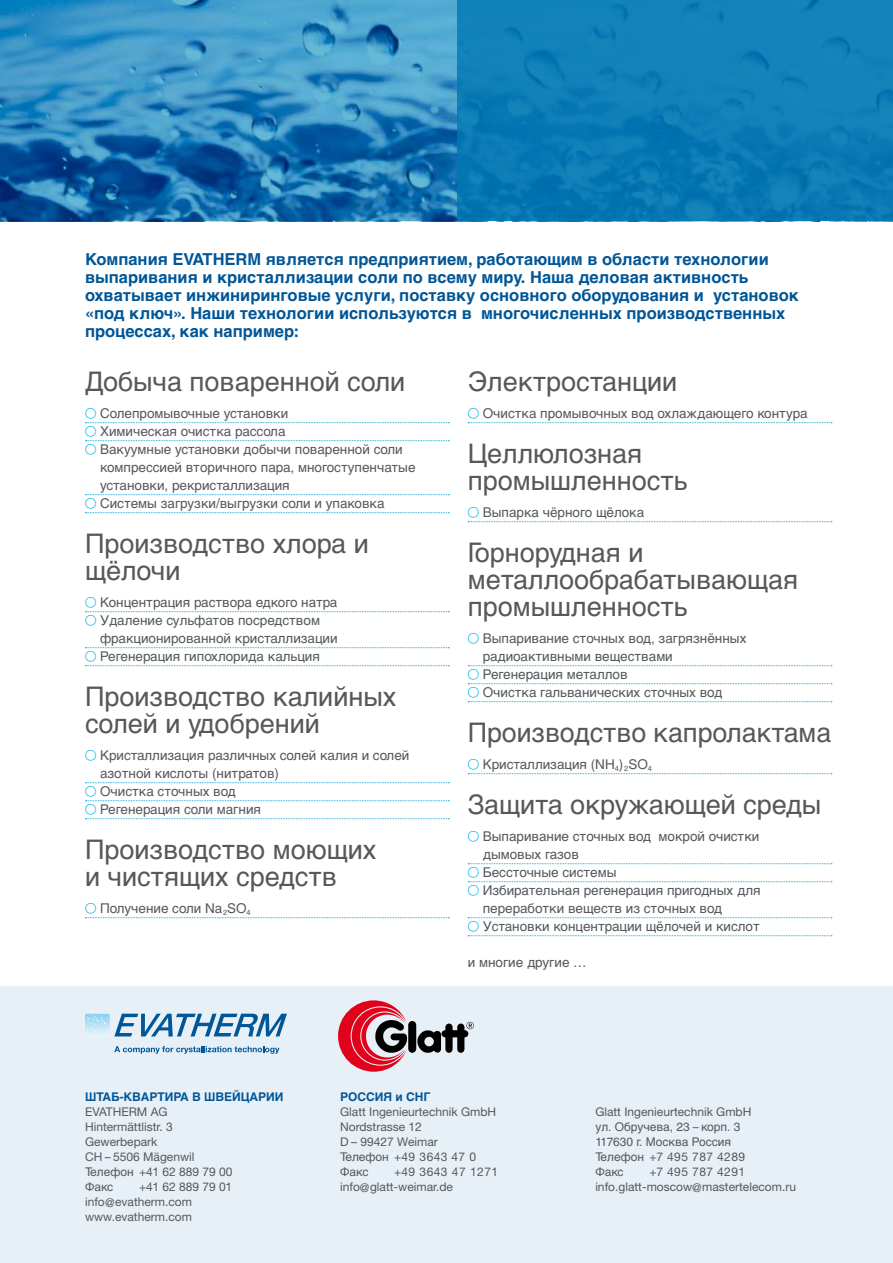
<style>
.page{position:relative;width:893px;height:1263px;background:#fff}
.page>*{position:absolute;margin:0;border:0;box-sizing:border-box;transform-origin:0 0}
.t1{font:27px/27px "Helvetica Cyr Upright";color:#57585a}
.t2{font:700 16.5px/18px "Helvetica Cyr";color:#005697}
.t3{font:13.5px/18px "Helvetica Cyr Upright";color:#57585a}
.t4{font:12px/15px "Helvetica Neue";color:#57585a}
.t5{font:12px/15px "Helvetica Cyr Upright";color:#57585a}
.t6{font:700 12px "Helvetica Cyr";color:#005697}
.t7{font:12px "Helvetica Neue";letter-spacing:.04em;color:#57585a}
.s1{font-family:"European Pi One";color:#00b0e6}
.s2{font-family:"Helvetica Cyr Upright"}
</style>
<div class="page">
<svg style="left:0;top:0;width:457px;height:221px;background:#2e85bb"></svg>
<div style="left:457px;top:0;width:436px;height:221px;background:linear-gradient(to right,#0a7bb5,#0f7fb7)"></div>
<div style="left:0;top:986px;width:893px;height:277px;background:#e7f0f7"></div>
<svg style="left:417px;top:1022px;width:57px;height:31px"></svg>
<svg style="left:338px;top:1000px;width:70px;height:72px"></svg>
<div style="left:408px;top:1021px;width:8px;height:32px;background:#000;border-radius:4px"></div>
<svg style="left:85px;top:1013px;width:202px;height:24px"></svg>
<svg style="left:114px;top:1046px;width:165px;height:8px"></svg>
<svg style="left:85px;top:422px;width:364px;height:1px"></svg>
<svg style="left:85px;top:440px;width:364px;height:1px"></svg>
<svg style="left:85px;top:494px;width:364px;height:1px"></svg>
<svg style="left:85px;top:512px;width:364px;height:1px"></svg>
<svg style="left:85px;top:611px;width:364px;height:1px"></svg>
<svg style="left:85px;top:647px;width:364px;height:1px"></svg>
<svg style="left:85px;top:665px;width:364px;height:1px"></svg>
<svg style="left:85px;top:782px;width:364px;height:1px"></svg>
<svg style="left:85px;top:800px;width:364px;height:1px"></svg>
<svg style="left:85px;top:818px;width:364px;height:1px"></svg>
<svg style="left:85px;top:917px;width:364px;height:1px"></svg>
<svg style="left:468px;top:422px;width:364px;height:1px"></svg>
<svg style="left:468px;top:521px;width:364px;height:1px"></svg>
<svg style="left:468px;top:665px;width:364px;height:1px"></svg>
<svg style="left:468px;top:683px;width:364px;height:1px"></svg>
<svg style="left:468px;top:701px;width:364px;height:1px"></svg>
<svg style="left:468px;top:773px;width:364px;height:1px"></svg>
<svg style="left:468px;top:863px;width:364px;height:1px"></svg>
<svg style="left:468px;top:881px;width:364px;height:1px"></svg>
<svg style="left:468px;top:917px;width:364px;height:1px"></svg>
<svg style="left:468px;top:935px;width:364px;height:1px"></svg>
<p class="t2" style="left:85px;top:250px;width:715px">Компания EVATHERM является предприятием, работающим в области технологии выпаривания и кристаллизации соли по всему миру. Наша деловая активность охватывает инжиниринговые услуги, поставку основного оборудования и установок «под ключ». Наши технологии используются в многочисленных производственных процессах, как например:</p>
<h1 class="t1" style="left:85px;top:368px;width:322px">Добыча поваренной соли</h1>
<p class="t3" style="left:85px;top:404px;width:205px"><span class="s1">V</span> Солепромывочные установки</p>
<p class="t3" style="left:85px;top:422px;width:202px"><span class="s1">V</span> Химическая очистка рассола</p>
<p class="t3" style="left:85px;top:440px;width:319px"><span class="s1">V</span> Вакуумные установки добычи поваренной соли</p>
<p class="t3" style="left:100px;top:458px;width:317px">компрессией вторичного пара, многоступенчатые</p>
<p class="t3" style="left:100px;top:476px;width:191px">установки, рекристаллизация</p>
<p class="t3" style="left:85px;top:494px;width:301px"><span class="s1">V</span> Системы загрузки/выгрузки соли и упаковка</p>
<h1 class="t1" style="left:85px;top:530px;width:285px">Производство хлора и щёлочи</h1>
<p class="t3" style="left:85px;top:593px;width:254px"><span class="s1">V</span> Концентрация раствора едкого натра<br><span class="s1">V</span> Удаление сульфатов посредством</p>
<p class="t3" style="left:85px;top:629px;width:254px;text-indent:15px">фракционированной кристаллизации<br><span class="s1">V</span> Регенерация гипохлорида кальция</p>
<h1 class="t1" style="left:85px;top:683px;width:313px">Производство калийных солей и удобрений</h1>
<p class="t3" style="left:85px;top:746px;width:326px"><span class="s1">V</span> Кристаллизация различных солей калия и солей</p>
<p class="t3" style="left:100px;top:764px;width:180px">азотной кислоты (нитратов)</p>
<p class="t3" style="left:85px;top:782px;width:152px"><span class="s1">V</span> Очистка сточных вод</p>
<p class="t3" style="left:85px;top:800px;width:178px"><span class="s1">V</span> Регенерация соли магния</p>
<h1 class="t1" style="left:85px;top:836px;width:293px">Производство моющих и чистящих средств</h1>
<p class="t3" style="left:85px;top:899px;width:167px"><span class="s1">V</span> Получение соли Na<sub>2</sub>SO<sub>4</sub></p>
<h1 class="t1" style="left:468px;top:368px;width:211px">Электростанции</h1>
<p class="t3" style="left:468px;top:404px;width:341px"><span class="s1">V</span> Очистка промывочных вод охлаждающего контура</p>
<h1 class="t1" style="left:468px;top:440px;width:221px">Целлюлозная промышленность</h1>
<p class="t3" style="left:468px;top:503px;width:178px"><span class="s1">V</span> Выпарка чёрного щёлока</p>
<h1 class="t1" style="left:468px;top:539px;width:332px">Горнорудная и металлообрабатывающая промышленность</h1>
<p class="t3" style="left:468px;top:629px;width:280px"><span class="s1">V</span> Выпаривание сточных вод, загрязнённых</p>
<p class="t3" style="left:483px;top:647px;width:192px">радиоактивными веществами</p>
<p class="t3" style="left:468px;top:665px;width:161px"><span class="s1">V</span> Регенерация металлов</p>
<p class="t3" style="left:468px;top:683px;width:256px"><span class="s1">V</span> Очистка гальванических сточных вод</p>
<h1 class="t1" style="left:468px;top:719px;width:365px">Производство капролактама</h1>
<p class="t3" style="left:468px;top:755px;width:186px"><span class="s1">V</span> Кристаллизация (NH<sub>4</sub>)<sub>2</sub>SO<sub>4</sub></p>
<h1 class="t1" style="left:468px;top:791px;width:355px">Защита окружающей среды</h1>
<p class="t3" style="left:468px;top:827px;width:293px"><span class="s1">V</span> Выпаривание сточных вод мокрой очистки</p>
<p class="t3" style="left:483px;top:845px;width:98px">дымовых газов</p>
<p class="t3" style="left:468px;top:863px;width:150px"><span class="s1">V</span> Бессточные системы</p>
<p class="t3" style="left:468px;top:881px;width:294px"><span class="s1">V</span> Избирательная регенерация пригодных для</p>
<p class="t3" style="left:483px;top:899px;width:241px">переработки веществ из сточных вод</p>
<p class="t3" style="left:468px;top:917px;width:294px"><span class="s1">V</span> Установки концентрации щёлочей и кислот</p>
<p class="t3" style="left:468px;top:953px;width:121px">и многие другие …</p>
<p class="t6" style="left:85px;top:1089px;width:200px">ШТАБ-КВАРТИРА В ШВЕЙЦАРИИ</p>
<p class="t4" style="left:85px;top:1104px;width:149px">EVATHERM AG<br>Hintermättlistr. 3<br>Gewerbepark<br>CH – 5506 Mägenwil<br><span class="s2">Телефон</span> +41 62 889 79 00</p>
<p class="t5" style="left:85px;top:1179px;width:30px">Факс</p>
<p class="t4" style="left:85px;top:1179px;width:148px;text-indent:54px">+41 62 889 79 01 info@evatherm.com www.evatherm.com</p>
<p class="t6" style="left:340px;top:1089px;width:92px">РОССИЯ и СНГ</p>
<p class="t4" style="left:340px;top:1104px;width:158px">Glatt Ingenieurtechnik GmbH<br>Nordstrasse 12<br>D – 99427 Weimar<br><span class="s2">Телефон</span> +49 3643 47 0</p>
<p class="t5" style="left:340px;top:1164px;width:30px">Факс</p>
<p class="t4" style="left:340px;top:1164px;width:159px;text-indent:54px">+49 3643 47 1271 info@glatt-weimar.de</p>
<p class="t4" style="left:595px;top:1104px;width:158px">Glatt Ingenieurtechnik GmbH</p>
<p class="t5" style="left:595px;top:1119px;width:147px">ул. Обручева, 23 – корп. 3<br>117630 г. Москва Россия</p>
<p class="t7" style="left:595px;top:1149px;width:151px"><span class="s2">Телефон</span> +7 495 787 4289</p>
<p class="t5" style="left:595px;top:1164px;width:30px">Факс</p>
<p class="t4" style="left:595px;top:1164px;width:202px;text-align:center">+7 495 787 4291 info.glatt-moscow@mastertelecom.ru</p>
</div>
